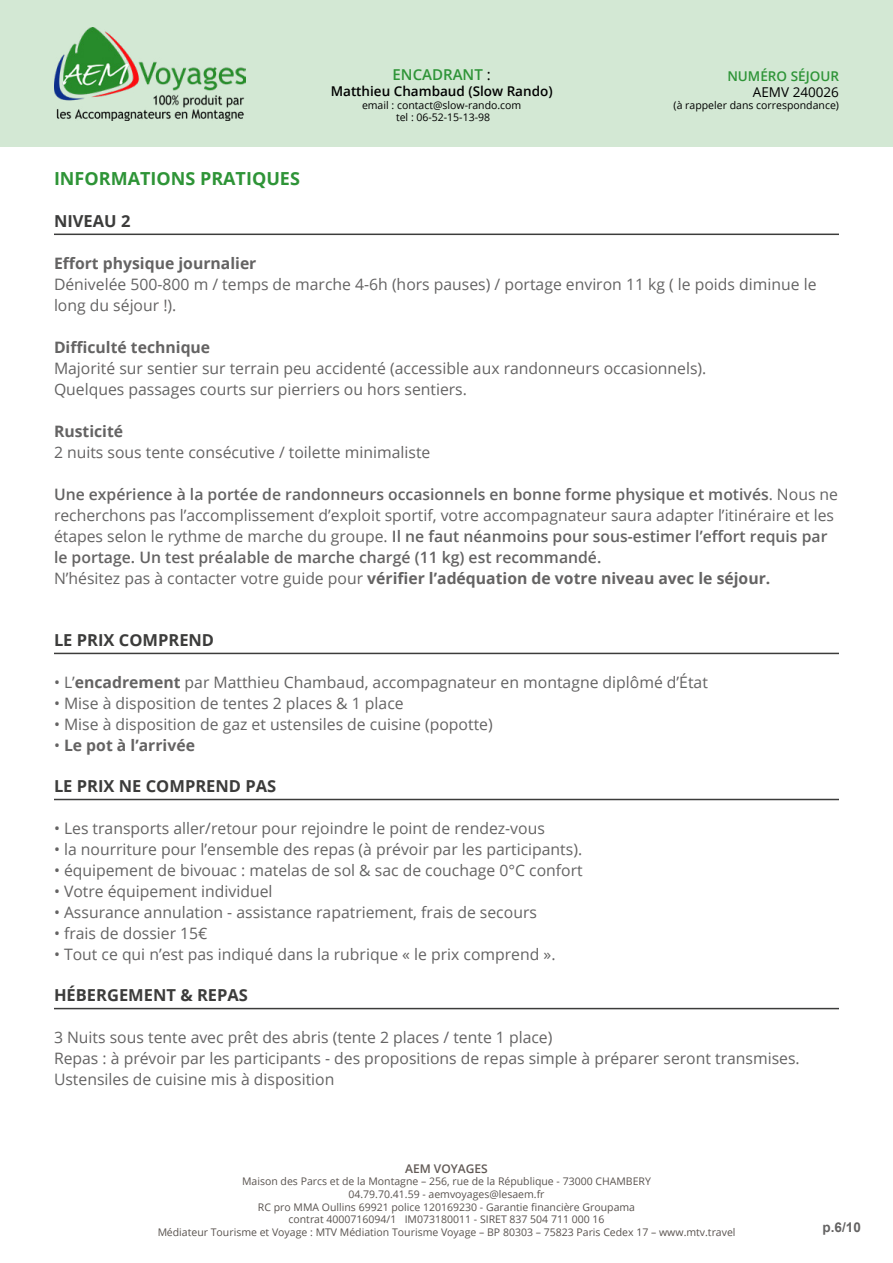
<style>
.page{position:relative;width:893px;height:1263px;background:#fff}
.page>*{position:absolute;margin:0;border:0;box-sizing:border-box;transform-origin:0 0}
.Style_de_paragraphe{font:700 18px "Open Sans";color:#2e9437}
.Titre_2{font:700 16.5px "Open Sans";color:#3c3c3b}
.Style_de_paragraphe-2{font:15.75px/21px "Open Sans";color:#646363}
.Style_de_paragraphe-3{font:600 15.75px/21px "Open Sans";color:#646363}
.Style_de_paragraphe-4{font:700 15.75px "Open Sans";color:#646363}
.t1{font:600 15px "Open Sans";color:#2e9437}
.t2{font:600 13.5px "Open Sans";color:#000}
.t3{font:600 13.5px "Open Sans";color:#2e9437}
.t4{font:13.5px "Open Sans";color:#000}
.t5{font:700 13.5px "Arial";color:#646363}
.t6{font:600 12px "Open Sans";color:#3a302b}
.t7{font:10.5px/12.6px "Open Sans";color:#2f2722;text-align:center}
.t8{font:10.5px/12.6px "Open Sans";color:#000;text-align:center}
.s1{font-weight:400;color:#000}
.s2{font-weight:400}
.s3{font-weight:700}
</style>
<div class="page">
<div style="left:0;top:0;width:893px;height:147px;background:#d3e8d4"></div>
<img style="left:54px;top:28px;width:191px;height:93px">
<hr style="left:54px;top:234px;width:785px;height:1px;background:#3c3c3b">
<hr style="left:54px;top:653px;width:785px;height:1px;background:#3c3c3b">
<hr style="left:54px;top:799px;width:785px;height:1px;background:#3c3c3b">
<hr style="left:54px;top:1008px;width:785px;height:1px;background:#3c3c3b">
<p class="t1" style="left:393px;top:64px;width:100px">ENCADRANT <span class="s1">:</span></p>
<p class="t2" style="left:331px;top:82px;width:223px">Matthieu Chambaud (Slow Rando)</p>
<p class="t8" style="left:362px;top:98px;width:161px">email : contact@slow-rando.com tel : 06-52-15-13-98</p>
<p class="t3" style="left:727px;top:67px;width:113px">NUMÉRO SÉJOUR</p>
<p class="t4" style="left:753px;top:83px;width:88px">AEMV 240026</p>
<p class="t8" style="left:674px;top:99px;width:167px">(à rappeler dans correspondance)</p>
<p class="Style_de_paragraphe" style="left:54px;top:165px;width:247px">INFORMATIONS PRATIQUES</p>
<p class="Titre_2" style="left:54px;top:209px;width:78px">NIVEAU 2</p>
<p class="Style_de_paragraphe-4" style="left:54px;top:252px;width:204px">Effort physique journalier</p>
<p class="Style_de_paragraphe-2" style="left:54px;top:273px;width:764px">Dénivelée 500-800 m / temps de marche 4-6h (hors pauses) / portage environ 11 kg ( le poids diminue le long du séjour !).</p>
<p class="Style_de_paragraphe-4" style="left:54px;top:336px;width:158px">Difficulté technique</p>
<p class="Style_de_paragraphe-2" style="left:54px;top:357px;width:654px">Majorité sur sentier sur terrain peu accidenté (accessible aux randonneurs occasionnels).<br>Quelques passages courts sur pierriers ou hors sentiers.</p>
<p class="Style_de_paragraphe-4" style="left:54px;top:420px;width:71px">Rusticité</p>
<p class="Style_de_paragraphe-2" style="left:54px;top:441px;width:378px">2 nuits sous tente consécutive / toilette minimaliste</p>
<p class="Style_de_paragraphe-3" style="left:54px;top:483px;width:786px">Une expérience à la portée de randonneurs occasionnels en bonne forme physique et motivés<span class="s2">. Nous ne recherchons pas l’accomplissement d’exploit sportif, votre accompagnateur saura adapter l’itinéraire et les étapes selon le rythme de marche du groupe.</span> Il ne faut néanmoins pour sous-estimer l’effort requis par le portage. Un test préalable de marche chargé (11 kg) est recommandé.</p>
<p class="Style_de_paragraphe-4" style="left:54px;top:567px;width:718px"><span class="s2">N’hésitez pas à contacter votre guide pour</span> vérifier l’adéquation de votre niveau avec le séjour.</p>
<p class="Titre_2" style="left:54px;top:628px;width:162px">LE PRIX COMPREND</p>
<p class="Style_de_paragraphe-2" style="left:54px;top:671px;width:655px">• L’<span class="s3">encadrement</span> par Matthieu Chambaud, accompagnateur en montagne diplômé d’État</p>
<p class="Style_de_paragraphe-2" style="left:54px;top:692px;width:351px">• Mise à disposition de tentes 2 places &amp; 1 place</p>
<p class="Style_de_paragraphe-2" style="left:54px;top:713px;width:440px">• Mise à disposition de gaz et ustensiles de cuisine (popotte)</p>
<p class="Style_de_paragraphe-4" style="left:54px;top:734px;width:142px"><span class="s2">•</span> Le pot à l’arrivée</p>
<p class="Titre_2" style="left:54px;top:774px;width:224px">LE PRIX NE COMPREND PAS</p>
<p class="Style_de_paragraphe-2" style="left:54px;top:817px;width:492px">• Les transports aller/retour pour rejoindre le point de rendez-vous</p>
<p class="Style_de_paragraphe-2" style="left:54px;top:838px;width:530px">• la nourriture pour l’ensemble des repas (à prévoir par les participants).</p>
<p class="Style_de_paragraphe-2" style="left:54px;top:859px;width:530px">• équipement de bivouac : matelas de sol &amp; sac de couchage 0°C confort</p>
<p class="Style_de_paragraphe-2" style="left:54px;top:880px;width:220px">• Votre équipement individuel</p>
<p class="Style_de_paragraphe-2" style="left:54px;top:901px;width:484px">• Assurance annulation - assistance rapatriement, frais de secours</p>
<p class="Style_de_paragraphe-2" style="left:54px;top:922px;width:155px">• frais de dossier 15€</p>
<p class="Style_de_paragraphe-2" style="left:54px;top:943px;width:503px">• Tout ce qui n’est pas indiqué dans la rubrique « le prix comprend ».</p>
<p class="Titre_2" style="left:54px;top:983px;width:195px">HÉBERGEMENT &amp; REPAS</p>
<p class="Style_de_paragraphe-2" style="left:54px;top:1026px;width:500px">3 Nuits sous tente avec prêt des abris (tente 2 places / tente 1 place)</p>
<p class="Style_de_paragraphe-2" style="left:54px;top:1047px;width:747px">Repas : à prévoir par les participants - des propositions de repas simple à préparer seront transmises.<br>Ustensiles de cuisine mis à disposition</p>
<p class="t6" style="left:405px;top:1160px;width:84px">AEM VOYAGES</p>
<p class="t7" style="left:157px;top:1175px;width:580px">Maison des Parcs et de la Montagne – 256, rue de la République - 73000 CHAMBERY<br>04.79.70.41.59 - aemvoyages@lesaem.fr<br>RC pro MMA Oullins 69921 police 120169230 - Garantie financière Groupama<br>contrat 4000716094/1 IM073180011 - SIRET 837 504 711 000 16<br>Médiateur Tourisme et Voyage : MTV Médiation Tourisme Voyage – BP 80303 – 75823 Paris Cedex 17 – www.mtv.travel</p>
<p class="t5" style="left:823px;top:1217px;width:40px">p.6/10</p>
</div>
